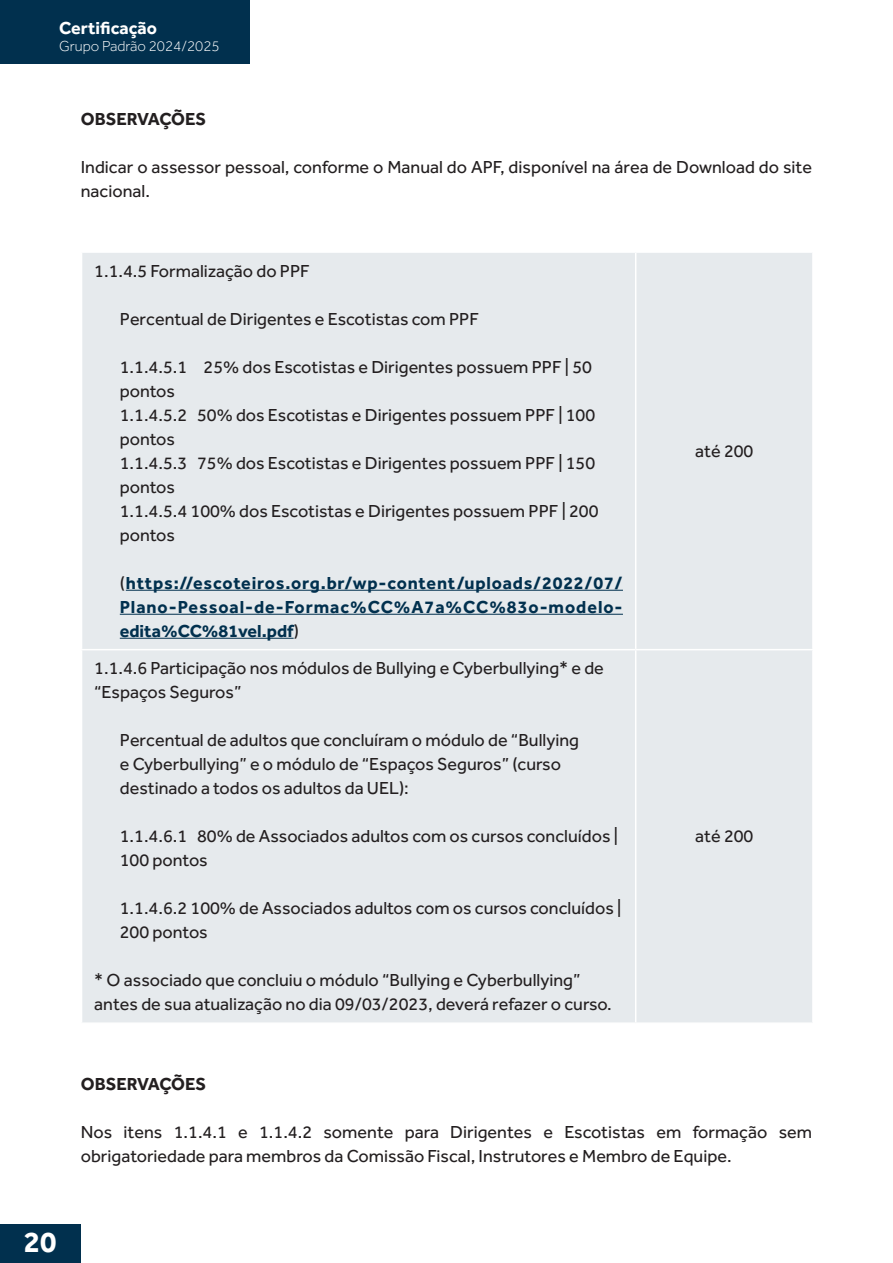
<style>
.page{position:relative;width:893px;height:1263px;background:#fff}
.page>*{position:absolute;margin:0;border:0;box-sizing:border-box;transform-origin:0 0}
.t1{font:700 30px "Effra";color:#fff}
.base_effra{font:18px/24px "Effra";color:#231f20}
.base_effra-2{font:700 18px/24px "Effra";letter-spacing:.055em;color:#01304e;text-align:justify}
.base_effra-3{font:700 18px "Effra";color:#231f20}
.t2{font:700 18px "Effra";color:#fff}
.t3{font:300 15px "Effra";color:#fff}
.s1{font-weight:400;color:#231f20}
</style>
<div class="page">
<div style="left:0;top:0;width:249px;height:64px;background:#01304e"></div>
<div style="left:0;top:1225px;width:80px;height:38px;background:#01304e"></div>
<div style="left:82px;top:253px;width:730px;height:769px;background:#e6eaed"></div>
<hr style="left:635px;top:253px;width:1px;height:396px;background:#fff">
<hr style="left:81px;top:649px;width:555px;height:1px;background:#fff">
<hr style="left:636px;top:649px;width:178px;height:1px;background:#fff">
<hr style="left:635px;top:650px;width:1px;height:372px;background:#fff">
<hr style="left:126px;top:590px;width:497px;height:1px;background:#01304e">
<hr style="left:120px;top:614px;width:503px;height:1px;background:#01304e">
<hr style="left:120px;top:638px;width:174px;height:1px;background:#01304e">
<p class="t2" style="left:59px;top:17px;width:100px">Certificação</p>
<p class="t3" style="left:59px;top:38px;width:162px">Grupo Padrão 2024/2025</p>
<p class="base_effra-3" style="left:81px;top:108px;width:127px">OBSERVAÇÕES</p>
<p class="base_effra" style="left:81px;top:155px;width:733px">Indicar o assessor pessoal, conforme o Manual do APF, disponível na área de Download do site nacional.</p>
<p class="base_effra" style="left:94px;top:259px;width:217px">1.1.4.5 Formalização do PPF</p>
<p class="base_effra" style="left:120px;top:307px;width:361px">Percentual de Dirigentes e Escotistas com PPF</p>
<p class="base_effra" style="left:120px;top:355px;width:474px">1.1.4.5.1 25% dos Escotistas e Dirigentes possuem PPF | 50 pontos</p>
<p class="base_effra" style="left:120px;top:403px;width:477px">1.1.4.5.2 50% dos Escotistas e Dirigentes possuem PPF | 100 pontos</p>
<p class="base_effra" style="left:120px;top:451px;width:477px">1.1.4.5.3 75% dos Escotistas e Dirigentes possuem PPF | 150 pontos</p>
<p class="base_effra" style="left:120px;top:499px;width:480px">1.1.4.5.4 100% dos Escotistas e Dirigentes possuem PPF | 200 pontos</p>
<p class="base_effra-2" style="left:120px;top:570px;width:504px"><span class="s1">(</span>https://escoteiros.org.br/wp-content/uploads/2022/07/ Plano-Pessoal-de-Formac%CC%A7a%CC%83o-modelo&shy;edita%CC%81vel.pdf<span class="s1">)</span></p>
<p class="base_effra" style="left:94px;top:656px;width:511px">1.1.4.6 Participação nos módulos de Bullying e Cyberbullying* e de “Espaços Seguros”</p>
<p class="base_effra" style="left:120px;top:728px;width:461px">Percentual de adultos que concluíram o módulo de “Bullying e Cyberbullying” e o módulo de “Espaços Seguros” (curso destinado a todos os adultos da UEL):</p>
<p class="base_effra" style="left:120px;top:824px;width:500px">1.1.4.6.1 80% de Associados adultos com os cursos concluídos |<br>100 pontos</p>
<p class="base_effra" style="left:120px;top:896px;width:503px">1.1.4.6.2 100% de Associados adultos com os cursos concluídos |<br>200 pontos</p>
<p class="base_effra" style="left:94px;top:968px;width:519px">* O associado que concluiu o módulo “Bullying e Cyberbullying” antes de sua atualização no dia 09/03/2023, deverá refazer o curso.</p>
<p class="base_effra" style="left:695px;top:439px;width:60px">até 200</p>
<p class="base_effra" style="left:695px;top:824px;width:60px">até 200</p>
<p class="base_effra-3" style="left:81px;top:1073px;width:127px">OBSERVAÇÕES</p>
<p class="base_effra" style="left:81px;top:1120px;width:733px">Nos itens 1.1.4.1 e 1.1.4.2 somente para Dirigentes e Escotistas em formação sem obrigatoriedade para membros da Comissão Fiscal, Instrutores e Membro de Equipe.</p>
<h1 class="t1" style="left:24px;top:1224px;width:34px">20</h1>
</div>
